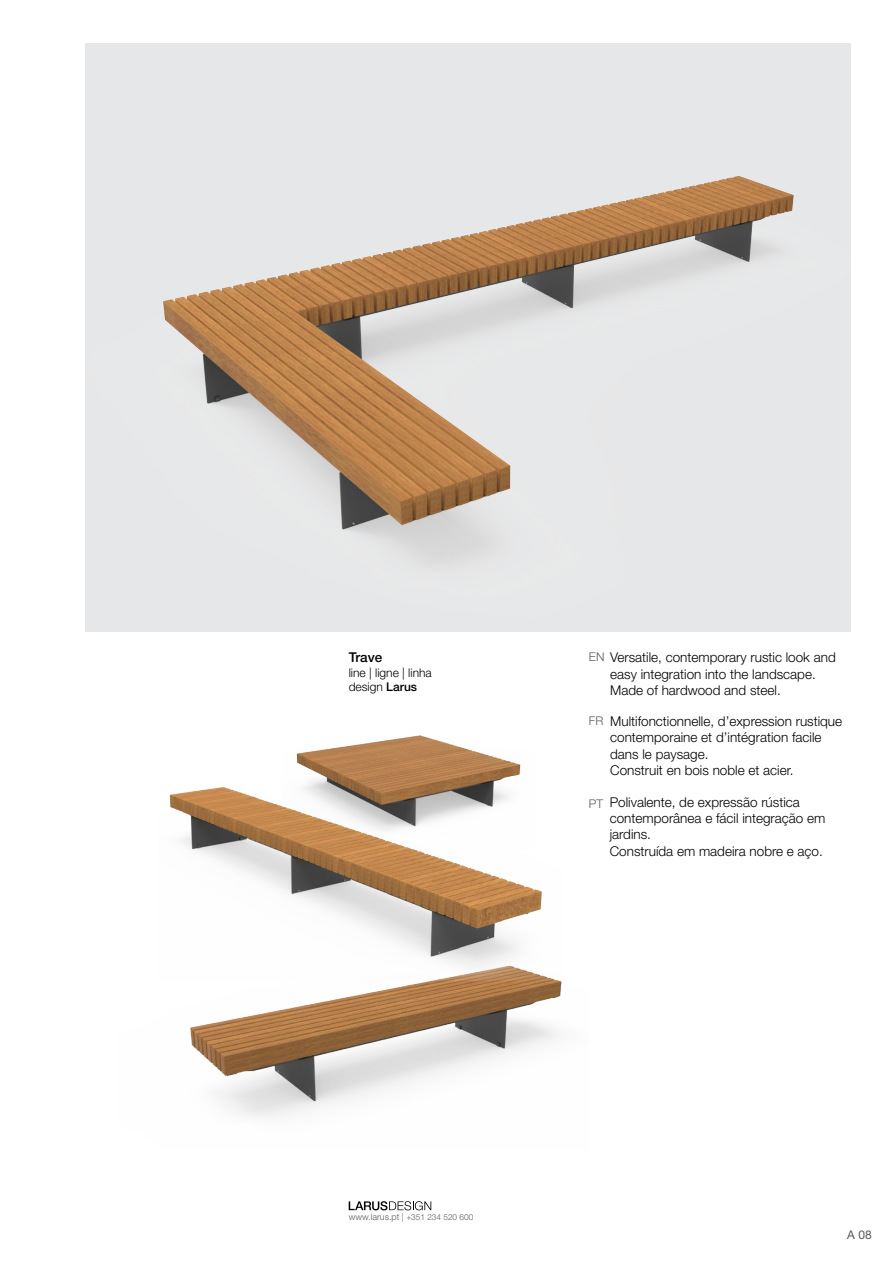
<style>
.page{position:relative;width:893px;height:1263px;background:#fff}
.page>*{position:absolute;margin:0;border:0;box-sizing:border-box;transform-origin:0 0}
.t1{font:300 13.5px/16.2px "Helvetica Neue LT Pro";color:#000}
.t2{font:500 13.5px "Helvetica Neue LT Pro";color:#000}
.t3{font:300 12px/14.4px "Helvetica Neue LT Pro";color:#000}
.t4{font:300 12px "Helvetica Neue LT Pro";color:#58595b}
.t5{font:12px "Helvetica Neue LT Pro";color:#58595b}
.t6{font:300 9px "Helvetica Neue LT Pro";color:#58595b}
.s1{font-weight:500}
.s2{font-size:8.25px}
</style>
<div class="page">
<svg style="left:349px;top:1201px;width:82px;height:9px"></svg>
<img style="left:85px;top:43px;width:765px;height:588px">
<img style="left:296px;top:735px;width:225px;height:31px">
<img style="left:190px;top:980px;width:372px;height:137px">
<img style="left:169px;top:766px;width:388px;height:214px">
<p class="t2" style="left:349px;top:649px;width:35px">Trave</p>
<p class="t3" style="left:349px;top:665px;width:85px">line | ligne | linha design <span class="s1">Larus</span></p>
<p class="t4" style="left:589px;top:650px;width:17px">EN</p>
<p class="t1" style="left:610px;top:649px;width:227px">Versatile, contemporary rustic look and easy integration into the landscape.<br>Made of hardwood and steel.</p>
<p class="t1" style="left:610px;top:713px;width:234px">Multifonctionnelle, d’expression rustique contemporaine et d’intégration facile dans le paysage.<br>Construit en bois noble et acier.</p>
<p class="t1" style="left:610px;top:794px;width:217px">Polivalente, de expressão rústica contemporânea e fácil integração em jardins.<br>Construída em madeira nobre e aço.</p>
<p class="t4" style="left:589px;top:713px;width:16px">FR</p>
<p class="t4" style="left:589px;top:796px;width:16px">PT</p>
<p class="t6" style="left:349px;top:1211px;width:126px">www.larus.pt | <span class="s2">+351 234 520 600</span></p>
<p class="t5" style="left:847px;top:1228px;width:26px">A 08</p>
</div>
